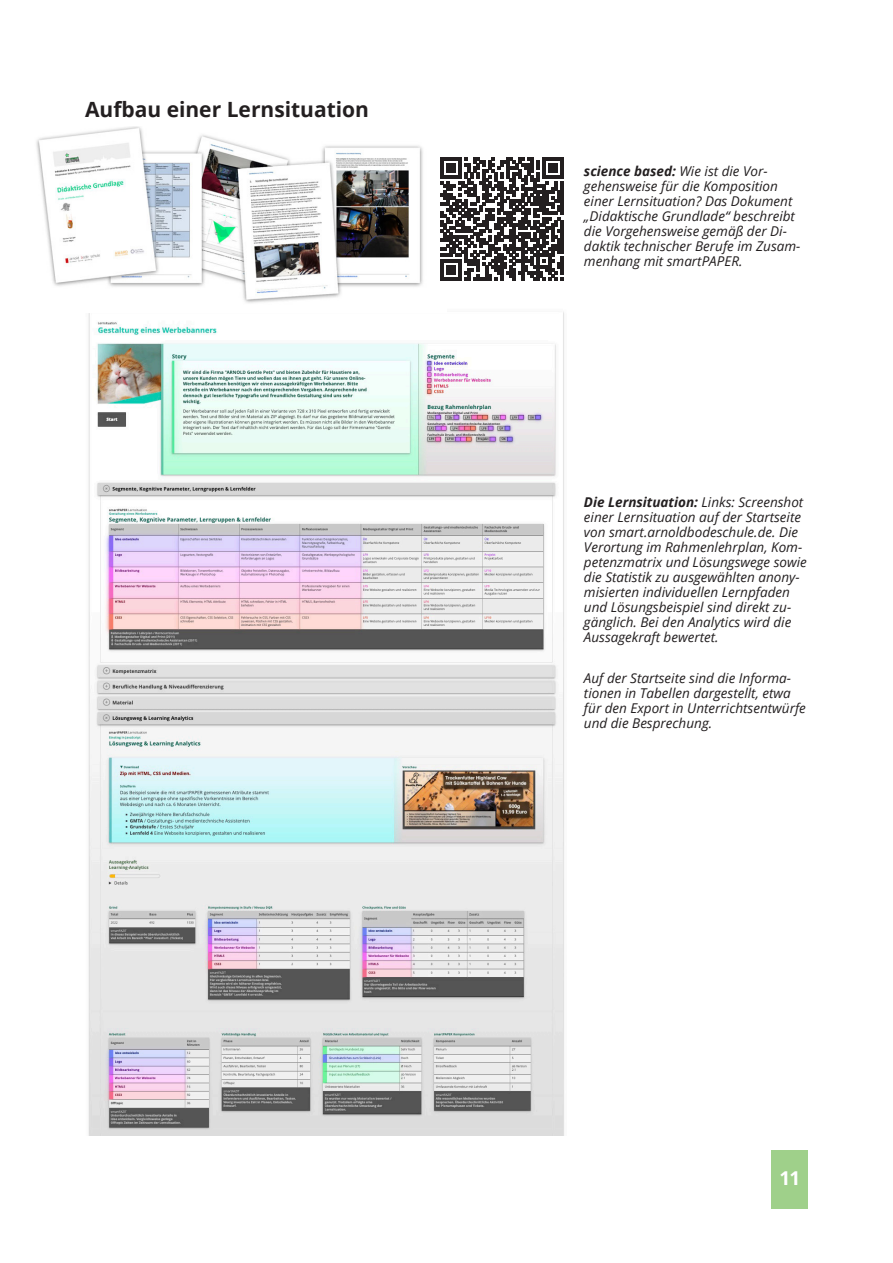
<style>
.page{position:relative;width:893px;height:1263px;background:#fff}
.page>*{position:absolute;margin:0;border:0;box-sizing:border-box;transform-origin:0 0}
.Überschrift_2{font:700 21px "Open Sans";color:#231f20}
.t1{font:700 19.05px "Open Sans";color:#fff}
.Bildunterschrift{font:italic 13.5px/15px "Open Sans";color:#231f20}
.s1{font-weight:700}
</style>
<div class="page">
<div style="left:772px;top:1151px;width:36px;height:58px;background:#9fd08a"></div>
<img style="left:88px;top:312px;width:476px;height:823px">
<img style="left:36px;top:126px;width:411px;height:177px">
<svg style="left:440px;top:157px;width:123px;height:123px"></svg>
<p class="Überschrift_2" style="left:85px;top:95px;width:286px">Aufbau einer Lernsituation</p>
<p class="Bildunterschrift" style="left:584px;top:163px;width:218px"><span class="s1">science based:</span> Wie ist die Vor&shy;gehensweise für die Komposition einer Lernsituation? Das Dokument „Didaktische Grundlade“ beschreibt die Vorgehensweise gemäß der Di&shy;daktik technischer Berufe im Zusam&shy;menhang mit smartPAPER.</p>
<p class="Bildunterschrift" style="left:584px;top:494px;width:224px"><span class="s1">Die Lernsituation:</span> Links: Screenshot einer Lernsituation auf der Startseite von smart.arnoldbodeschule.de. Die Verortung im Rahmenlehrplan, Kom&shy;petenzmatrix und Lösungswege sowie die Statistik zu ausgewählten anony&shy;misierten individuellen Lernpfaden und Lösungsbeispiel sind direkt zu&shy;gänglich. Bei den Analytics wird die Aussagekraft bewertet.</p>
<p class="Bildunterschrift" style="left:584px;top:670px;width:223px">Auf der Startseite sind die Informa&shy;tionen in Tabellen dargestellt, etwa für den Export in Unterrichtsentwürfe und die Besprechung.</p>
<h2 class="t1" style="left:779px;top:1165px;width:22px">11</h2>
</div>
